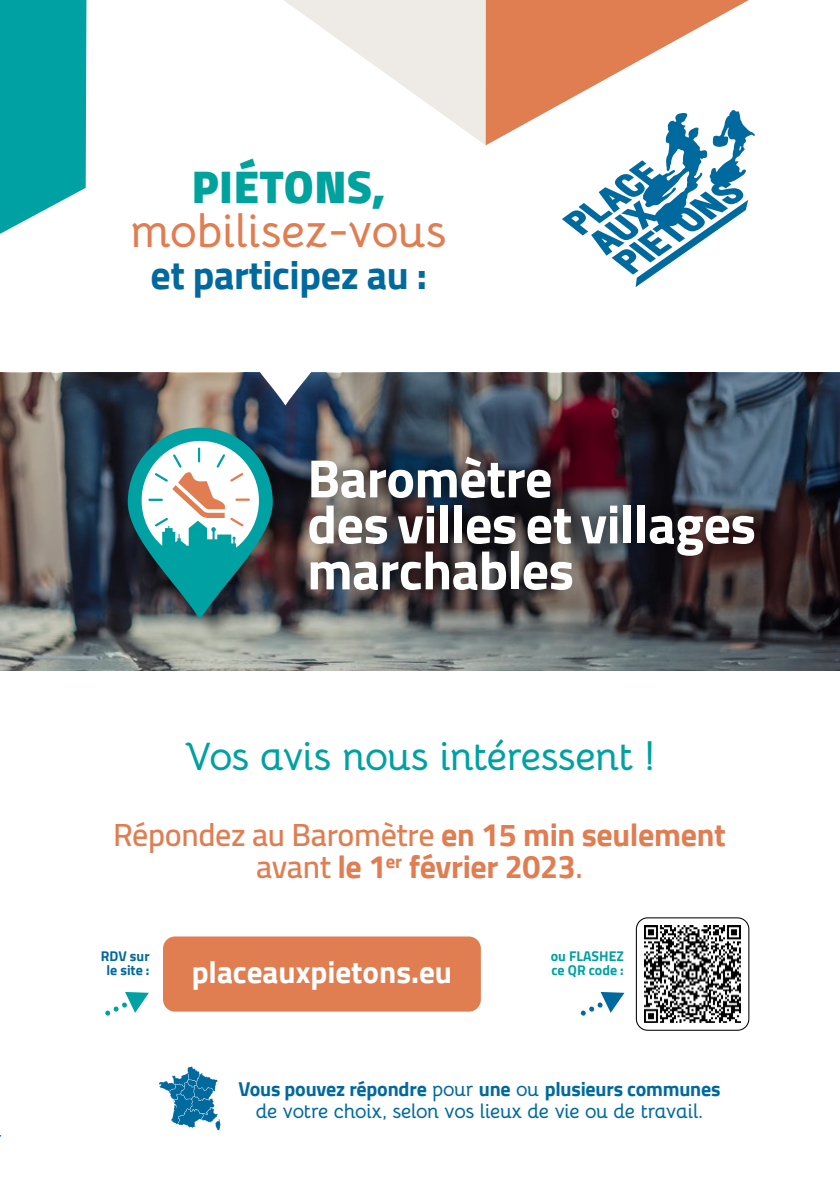
<style>
.page{position:relative;width:840px;height:1191px;background:#fff}
.page>*{position:absolute;margin:0;border:0;box-sizing:border-box;transform-origin:0 0}
.t1{font:700 54px/46px "Cairo";letter-spacing:-.01em;color:#fff}
.t2{font:700 46.6px "Bellota";color:#e07d51}
.t3{font:900 46.6px "Cairo";color:#00a29e}
.t4{font:700 40px "Bellota";letter-spacing:-.02em;color:#00a1a2}
.t5{font:700 39.8px "Cairo";letter-spacing:-.01em;color:#00699e}
.t6{font:700 32px/32px "Cairo";letter-spacing:-.01em;color:#e07d51;text-align:center}
.t7{font:700 31.2px "Cairo";color:#fff}
.t8{font:700 20px "Cairo";letter-spacing:-.01em;color:#00699e}
.t9{font:700 20px "Bellota";letter-spacing:-.01em;color:#00699e}
.t10{font:700 14px/14px "Cairo";color:#00a1a2}
.t11{font:700 14px/14px "Cairo";color:#00699e;text-align:center}
.s1{font-weight:600}
.s2{font-family:"Bellota"}
</style>
<div class="page">
<img style="left:0;top:373px;width:839px;height:297px">
<svg style="left:0;top:0;width:86px;height:234px;background:#19aaab"></svg>
<div style="left:212px;top:445px;width:466px;height:155px;background:#000;opacity:.5"></div>
<div style="left:130px;top:430px;width:168px;height:213px;background:#000;opacity:.3"></div>
<svg style="left:128px;top:427px;width:144px;height:192px"></svg>
<div style="left:163px;top:936px;width:317px;height:75px;background:#e07d51;border-radius:12px"></div>
<div style="left:635px;top:917px;width:114px;height:113px;border:1px solid #000;border-radius:11px"></div>
<img style="left:644px;top:925px;width:96px;height:97px">
<svg style="left:105px;top:992px;width:44px;height:24px"></svg>
<svg style="left:580px;top:992px;width:44px;height:24px"></svg>
<svg style="left:159px;top:1066px;width:61px;height:64px"></svg>
<svg style="left:242px;top:0;width:512px;height:405px"></svg>
<h2 class="t3" style="left:191px;top:160px;width:195px">PIÉTONS,</h2>
<h2 class="t2" style="left:131px;top:192px;width:317px">mobilisez-vous</h2>
<p class="t5" style="left:150px;top:252px;width:278px">et participez au :</p>
<h1 class="t1" style="left:307px;top:456px;width:450px">Baromètre<br>des villes et villages marchables</h1>
<p class="t4" style="left:185px;top:723px;width:471px">Vos avis nous intéressent !</p>
<p class="t6" style="left:113px;top:819px;width:614px"><span class="s1">Répondez au Baromètre</span> en 15 min seulement <span class="s1">avant</span> le 1<sup>er</sup> février 2023<span class="s1">.</span></p>
<p class="t11" style="left:101px;top:949px;width:50px">RDV sur le site :</p>
<p class="t10" style="left:550px;top:949px;width:74px">ou FLASHEZ ce QR code :</p>
<p class="t7" style="left:191px;top:953px;width:262px">placeauxpietons.eu</p>
<p class="t8" style="left:238px;top:1077px;width:483px">Vous pouvez répondre <span class="s2">pour</span> une <span class="s2">ou</span> plusieurs communes</p>
<p class="t9" style="left:256px;top:1094px;width:448px">de votre choix, selon vos lieux de vie ou de travail.</p>
</div>
